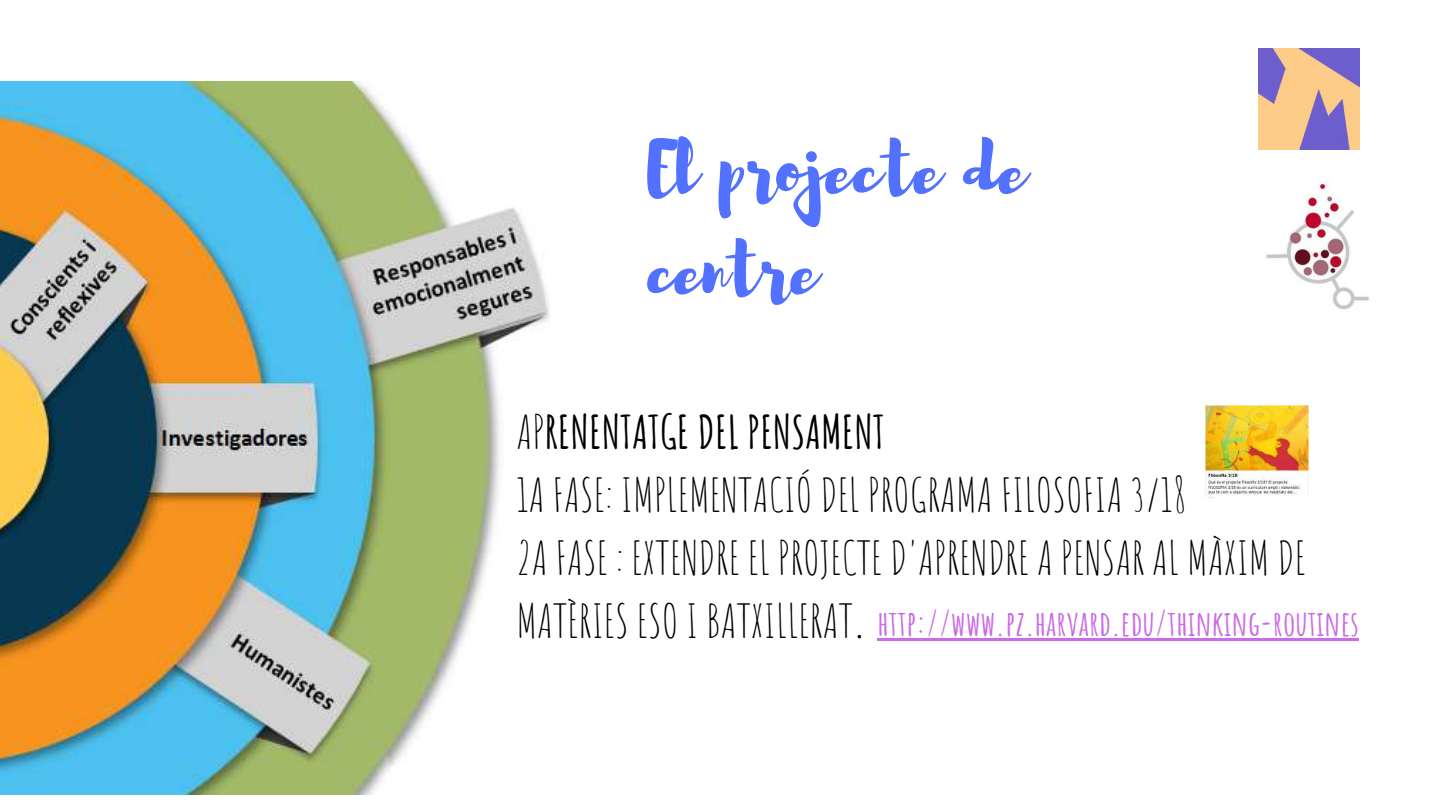
<style>
.page{position:relative;width:1440px;height:810px;background:#fff}
.page>*{position:absolute;margin:0;border:0;box-sizing:border-box;transform-origin:0 0}
.t1{font:72px/100.5px "Brusher";color:#5271ff}
.t2{font:45.3px/63px "Amatic SC";color:#000}
.t3{font:700 34.3px "Amatic SC";color:#cb6ce6}
.s1{font-weight:700}
</style>
<div class="page">
<img style="left:0;top:81px;width:550px;height:713px">
<img style="left:1258px;top:48px;width:101px;height:102px">
<img style="left:1205px;top:405px;width:104px;height:92px">
<img style="left:1266px;top:180px;width:104px;height:130px">
<hr style="left:878px;top:638px;width:481px;height:3px;background:#cb6ce6">
<h1 class="t1" style="left:647px;top:115px;width:381px">El projecte de centre</h1>
<p class="t2" style="left:516px;top:400px;width:791px">AP<span class="s1">RENENTATGE DEL PENSAMENT<br></span>1A FASE: IMPLEMENTACIÓ DEL PROGRAMA FILOSOFIA 3/18<br>2A FASE : EXTENDRE EL PROJECTE D'APRENDRE A PENSAR AL MÀXIM DE MATÈRIES ESO I BATXILLERAT<span class="s1">.</span></p>
<p class="t3" style="left:878px;top:601px;width:483px">http://www.pz.harvard.edu/thinking-routines</p>
</div>
